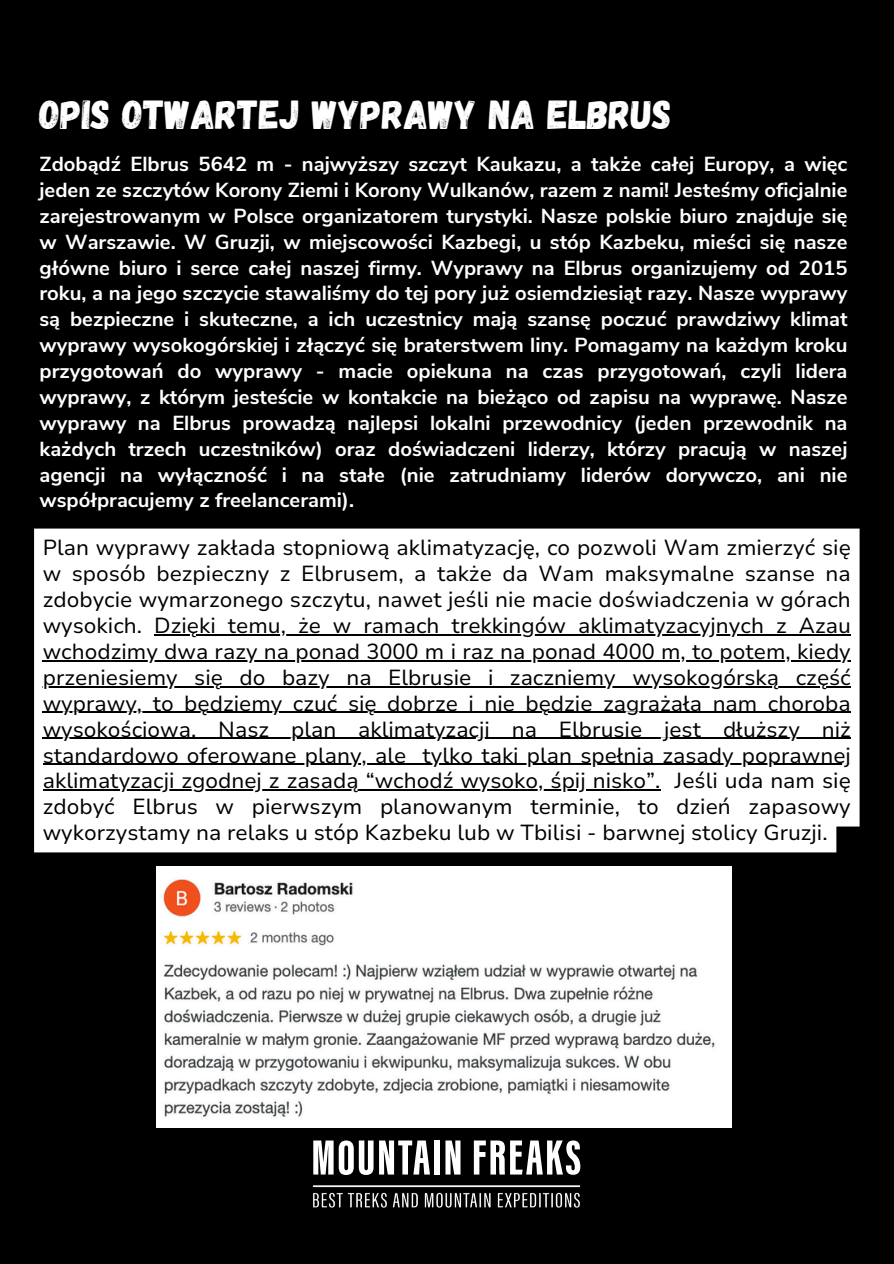
<style>
.page{position:relative;width:894px;height:1264px;background:#fff}
.page>*{position:absolute;margin:0;border:0;box-sizing:border-box;transform-origin:0 0}
.t1{font:40.5px "Gagalin";color:#fff}
.t2{font:21.75px/25.8px "Nunito Sans 10 pt";color:#000001}
.t3{font:700 20.25px/25.8px "Nunito Sans";color:#fff;text-align:justify}
</style>
<div class="page">
<div style="left:0;top:0;width:893px;height:1263px;background:#000001"></div>
<svg style="left:313px;top:1140px;width:40px;height:34px"></svg>
<svg style="left:359px;top:1167px;width:14px;height:7px"></svg>
<svg style="left:379px;top:1140px;width:51px;height:34px"></svg>
<div style="left:434px;top:1140px;width:5px;height:34px;background:#fff"></div>
<svg style="left:445px;top:1140px;width:15px;height:34px"></svg>
<svg style="left:473px;top:1140px;width:31px;height:34px"></svg>
<svg style="left:510px;top:1140px;width:70px;height:34px"></svg>
<img style="left:313px;top:1185px;width:267px;height:23px">
<img style="left:156px;top:866px;width:575px;height:261px">
<div style="left:654px;top:877px;width:63px;height:59px;background:#fff"></div>
<div style="left:34px;top:528px;width:825px;height:324px;background:#fff"></div>
<hr style="left:154px;top:634px;width:696px;height:1px;background:#000001">
<hr style="left:43px;top:660px;width:807px;height:1px;background:#000001">
<hr style="left:43px;top:686px;width:807px;height:1px;background:#000001">
<hr style="left:43px;top:712px;width:807px;height:1px;background:#000001">
<hr style="left:43px;top:737px;width:807px;height:2px;background:#000001">
<hr style="left:43px;top:763px;width:363px;height:1px;background:#000001">
<svg style="left:406px;top:763px;width:16px;height:1px"></svg>
<hr style="left:422px;top:763px;width:428px;height:1px;background:#000001">
<hr style="left:43px;top:789px;width:617px;height:1px;background:#000001">
<p class="t1" style="left:39px;top:88px;width:633px">OPIS OTWARTEJ WYPRAWY NA ELBRUS</p>
<p class="t3" style="left:39px;top:151px;width:809px">Zdobądź Elbrus 5642 m - najwyższy szczyt Kaukazu, a także całej Europy, a więc jeden ze szczytów Korony Ziemi i Korony Wulkanów, razem z nami! Jesteśmy oficjalnie zarejestrowanym w Polsce organizatorem turystyki. Nasze polskie biuro znajduje się w Warszawie. W Gruzji, w miejscowości Kazbegi, u stóp Kazbeku, mieści się nasze główne biuro i serce całej naszej firmy. Wyprawy na Elbrus organizujemy od 2015 roku, a na jego szczycie stawaliśmy do tej pory już osiemdziesiąt razy. Nasze wyprawy są bezpieczne i skuteczne, a ich uczestnicy mają szansę poczuć prawdziwy klimat wyprawy wysokogórskiej i złączyć się braterstwem liny. Pomagamy na każdym kroku przygotowań do wyprawy - macie opiekuna na czas przygotowań, czyli lidera wyprawy, z którym jesteście w kontakcie na bieżąco od zapisu na wyprawę. Nasze wyprawy na Elbrus prowadzą najlepsi lokalni przewodnicy (jeden przewodnik na każdych trzech uczestników) oraz doświadczeni liderzy, którzy pracują w naszej agencji na wyłączność i na stałe (nie zatrudniamy liderów dorywczo, ani nie współpracujemy z freelancerami).</p>
<p class="t2" style="left:43px;top:535px;width:809px">Plan wyprawy zakłada stopniową aklimatyzację, co pozwoli Wam zmierzyć się w sposób bezpieczny z Elbrusem, a także da Wam maksymalne szanse na zdobycie wymarzonego szczytu, nawet jeśli nie macie doświadczenia w górach wysokich. Dzięki temu, że w ramach trekkingów aklimatyzacyjnych z Azau wchodzimy dwa razy na ponad 3000 m i raz na ponad 4000 m, to potem, kiedy przeniesiemy się do bazy na Elbrusie i zaczniemy wysokogórską część wyprawy, to będziemy czuć się dobrze i nie będzie zagrażała nam choroba wysokościowa. Nasz plan aklimatyzacji na Elbrusie jest dłuższy niż standardowo oferowane plany, ale tylko taki plan spełnia zasady poprawnej aklimatyzacji zgodnej z zasadą “wchodź wysoko, śpij nisko”. Jeśli uda nam się zdobyć Elbrus w pierwszym planowanym terminie, to dzień zapasowy wykorzystamy na relaks u stóp Kazbeku lub w Tbilisi - barwnej stolicy Gruzji.</p>
</div>
